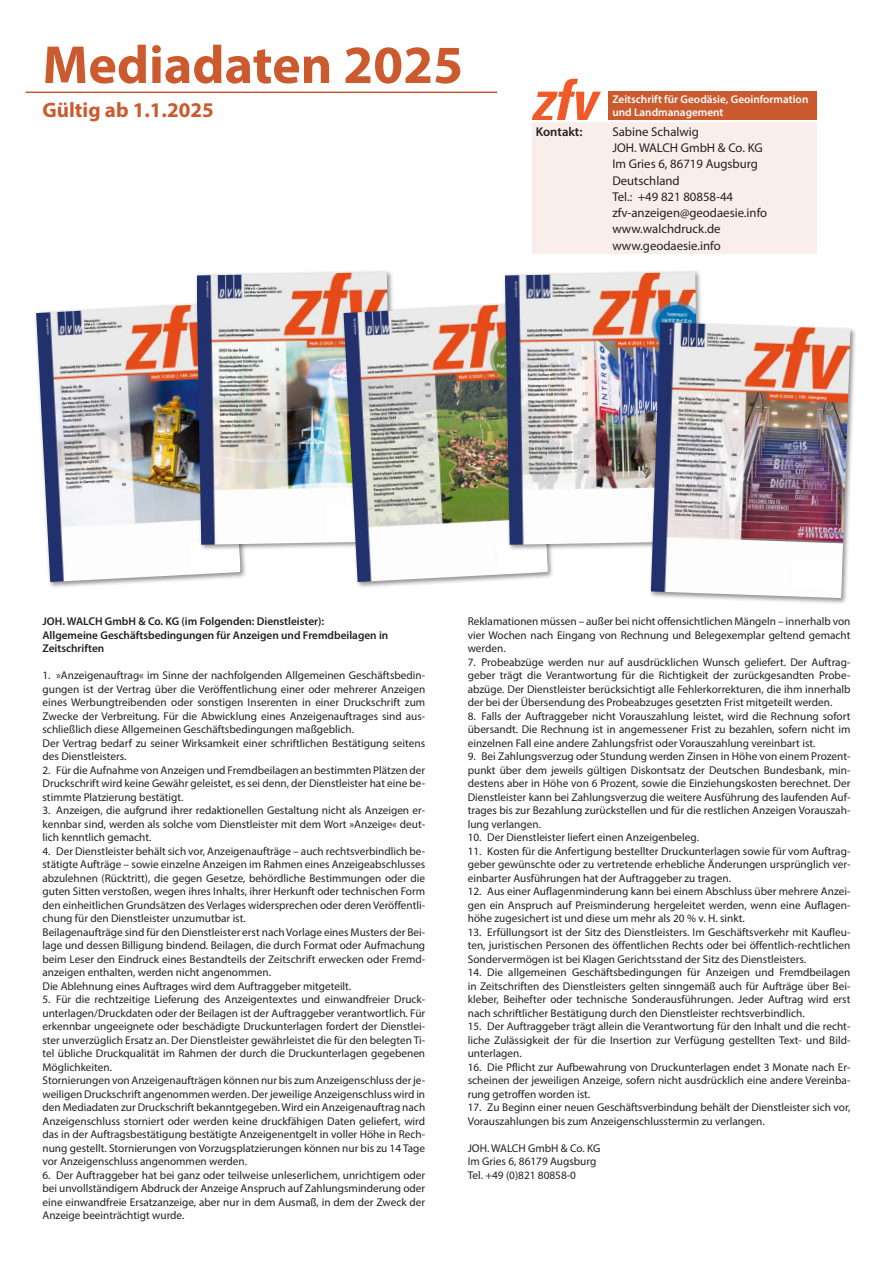
<style>
.page{position:relative;width:893px;height:1263px;background:#fff}
.page>*{position:absolute;margin:0;border:0;box-sizing:border-box;transform-origin:0 0}
.t1{font:700 54px "Myriad Pro";color:#cb5a2e}
.t2{font:700 21px "Myriad Pro";color:#cb5a2e}
._01_normal{font:12.75px/16.2px "Myriad Pro";color:#231f20}
._01_normal-2{font:600 12.75px "Myriad Pro";color:#231f20}
._22_AGB{font:11.25px/13.5px "Myriad Pro";color:#231f20;text-align:justify}
._22_AGB-2{font:600 11.25px/13.5px "Myriad Pro";color:#231f20}
._01_normal-3{font:600 11.25px/13.5px "Myriad Pro";color:#fff}
</style>
<div class="page">
<hr style="left:26px;top:92px;width:471px;height:1px;background:#cb5a2e">
<div style="left:531px;top:122px;width:285px;height:132px;background:#faeeea"></div>
<div style="left:608px;top:91px;width:208px;height:29px;background:#cb5a2e"></div>
<svg style="left:532px;top:79px;width:69px;height:41px"></svg>
<div style="left:34px;top:301px;width:213px;height:287px;background:#231f20;opacity:.5"></div>
<img style="left:36px;top:303px;width:204px;height:279px">
<svg style="left:190px;top:540px;width:50px;height:32px"></svg>
<div style="left:194px;top:270px;width:204px;height:281px;background:#231f20;opacity:.5"></div>
<img style="left:197px;top:272px;width:194px;height:273px">
<div style="left:326px;top:506px;width:45px;height:30px;background:#fff"></div>
<div style="left:341px;top:301px;width:213px;height:287px;background:#231f20;opacity:.5"></div>
<img style="left:343px;top:303px;width:205px;height:279px">
<svg style="left:496px;top:540px;width:52px;height:32px"></svg>
<div style="left:502px;top:270px;width:204px;height:281px;background:#231f20;opacity:.5"></div>
<img style="left:505px;top:272px;width:195px;height:273px">
<div style="left:649px;top:320px;width:208px;height:284px;background:#231f20;opacity:.5"></div>
<img style="left:651px;top:322px;width:199px;height:276px">
<svg style="left:791px;top:559px;width:51px;height:32px"></svg>
<p class="t1" style="left:43px;top:30px;width:422px">Mediadaten 2025</p>
<p class="t2" style="left:43px;top:96px;width:173px">Gültig ab 1.1.2025</p>
<p class="_01_normal-3" style="left:612px;top:92px;width:198px">Zeitschrift für Geodäsie, Geoinformation und Landmanagement</p>
<p class="_01_normal-2" style="left:536px;top:123px;width:48px">Kontakt:</p>
<p class="_01_normal" style="left:612px;top:123px;width:156px">Sabine Schalwig<br>JOH. WALCH GmbH &amp; Co. KG<br>Im Gries 6, 86719 Augsburg<br>Deutschland<br>Tel.: +49 821 80858-44 zfv-anzeigen@geodaesie.info www.walchdruck.de www.geodaesie.info</p>
<p class="_22_AGB-2" style="left:43px;top:614px;width:347px">JOH. WALCH GmbH &amp; Co. KG (im Folgenden: Dienstleister):<br>Allgemeine Geschäftsbedingungen für Anzeigen und Fremdbeilagen in<br>Zeitschriften</p>
<p class="_22_AGB" style="left:43px;top:668px;width:384px">1. »Anzeigenauftrag« im Sinne der nachfolgenden Allgemeinen Geschäftsbedin&shy;gungen ist der Vertrag über die Veröffentlichung einer oder mehrerer Anzeigen eines Werbungtreibenden oder sonstigen Inserenten in einer Druckschrift zum Zwecke der Verbreitung. Für die Abwicklung eines Anzeigenauftrages sind aus&shy;schließlich diese Allgemeinen Geschäftsbedingungen maßgeblich.</p>
<p class="_22_AGB" style="left:43px;top:736px;width:384px">Der Vertrag bedarf zu seiner Wirksamkeit einer schriftlichen Bestätigung seitens des Dienstleisters.</p>
<p class="_22_AGB" style="left:43px;top:763px;width:384px">2. Für die Aufnahme von Anzeigen und Fremdbeilagen an bestimmten Plätzen der Druckschrift wird keine Gewähr geleistet, es sei denn, der Dienstleister hat eine be&shy;stimmte Platzierung bestätigt.</p>
<p class="_22_AGB" style="left:43px;top:803px;width:384px">3. Anzeigen, die aufgrund ihrer redaktionellen Gestaltung nicht als Anzeigen er&shy;kennbar sind, werden als solche vom Dienstleister mit dem Wort »Anzeige« deut&shy;lich kenntlich gemacht.</p>
<p class="_22_AGB" style="left:43px;top:844px;width:384px">4. Der Dienstleister behält sich vor, Anzeigenaufträge – auch rechtsverbindlich be&shy;stätigte Aufträge – sowie einzelne Anzeigen im Rahmen eines Anzeigeabschlusses abzulehnen (Rücktritt), die gegen Gesetze, behördliche Bestimmungen oder die guten Sitten verstoßen, wegen ihres Inhalts, ihrer Herkunft oder technischen Form den einheitlichen Grundsätzen des Verlages widersprechen oder deren Veröffentli&shy;chung für den Dienstleister unzumutbar ist.</p>
<p class="_22_AGB" style="left:43px;top:925px;width:384px">Beilagenaufträge sind für den Dienstleister erst nach Vorlage eines Musters der Bei&shy;lage und dessen Billigung bindend. Beilagen, die durch Format oder Aufmachung beim Leser den Eindruck eines Bestandteils der Zeitschrift erwecken oder Fremd&shy;anzeigen enthalten, werden nicht angenommen.</p>
<p class="_22_AGB" style="left:43px;top:979px;width:310px">Die Ablehnung eines Auftrages wird dem Auftraggeber mitgeteilt.</p>
<p class="_22_AGB" style="left:43px;top:992px;width:384px">5. Für die rechtzeitige Lieferung des Anzeigentextes und einwandfreier Druck&shy;unterlagen/Druckdaten oder der Beilagen ist der Auftraggeber verantwortlich. Für erkennbar ungeeignete oder beschädigte Druckunterlagen fordert der Dienstlei&shy;ster unverzüglich Ersatz an. Der Dienstleister gewährleistet die für den belegten Ti&shy;tel übliche Druckqualität im Rahmen der durch die Druckunterlagen gegebenen Möglichkeiten.</p>
<p class="_22_AGB" style="left:43px;top:1073px;width:384px">Stornierungen von Anzeigenaufträgen können nur bis zum Anzeigenschluss der je&shy;weiligen Druckschrift angenommen werden. Der jeweilige Anzeigenschluss wird in den Mediadaten zur Druckschrift bekanntgegeben. Wird ein Anzeigenauftrag nach Anzeigenschluss storniert oder werden keine druckfähigen Daten geliefert, wird das in der Auftragsbestätigung bestätigte Anzeigenentgelt in voller Höhe in Rech&shy;nung gestellt. Stornierungen von Vorzugsplatzierungen können nur bis zu 14 Tage vor Anzeigenschluss angenommen werden.</p>
<p class="_22_AGB" style="left:43px;top:1168px;width:384px">6. Der Auftraggeber hat bei ganz oder teilweise unleserlichem, unrichtigem oder bei unvollständigem Abdruck der Anzeige Anspruch auf Zahlungsminderung oder eine einwandfreie Ersatzanzeige, aber nur in dem Ausmaß, in dem der Zweck der Anzeige beeinträchtigt wurde.</p>
<p class="_22_AGB" style="left:468px;top:614px;width:384px">Reklamationen müssen – außer bei nicht offensichtlichen Mängeln – innerhalb von vier Wochen nach Eingang von Rechnung und Belegexemplar geltend gemacht werden.</p>
<p class="_22_AGB" style="left:468px;top:655px;width:384px">7. Probeabzüge werden nur auf ausdrücklichen Wunsch geliefert. Der Auftrag&shy;geber trägt die Verantwortung für die Richtigkeit der zurückgesandten Probe&shy;abzüge. Der Dienstleister berücksichtigt alle Fehlerkorrekturen, die ihm innerhalb der bei der Übersendung des Probeabzuges gesetzten Frist mitgeteilt werden.</p>
<p class="_22_AGB" style="left:468px;top:709px;width:384px">8. Falls der Auftraggeber nicht Vorauszahlung leistet, wird die Rechnung sofort übersandt. Die Rechnung ist in angemessener Frist zu bezahlen, sofern nicht im einzelnen Fall eine andere Zahlungsfrist oder Vorauszahlung vereinbart ist.</p>
<p class="_22_AGB" style="left:468px;top:749px;width:384px">9. Bei Zahlungsverzug oder Stundung werden Zinsen in Höhe von einem Prozent&shy;punkt über dem jeweils gültigen Diskontsatz der Deutschen Bundesbank, min&shy;destens aber in Höhe von 6 Prozent, sowie die Einziehungskosten berechnet. Der Dienstleister kann bei Zahlungsverzug die weitere Ausführung des laufenden Auf&shy;trages bis zur Bezahlung zurückstellen und für die restlichen Anzeigen Vorauszah&shy;lung verlangen.</p>
<p class="_22_AGB" style="left:468px;top:830px;width:233px">10. Der Dienstleister liefert einen Anzeigenbeleg.</p>
<p class="_22_AGB" style="left:468px;top:844px;width:384px">11. Kosten für die Anfertigung bestellter Druckunterlagen sowie für vom Auftrag&shy;geber gewünschte oder zu vertretende erhebliche Änderungen ursprünglich ver&shy;einbarter Ausführungen hat der Auftraggeber zu tragen.</p>
<p class="_22_AGB" style="left:468px;top:884px;width:384px">12. Aus einer Auflagenminderung kann bei einem Abschluss über mehrere Anzei&shy;gen ein Anspruch auf Preisminderung hergeleitet werden, wenn eine Auflagen&shy;höhe zugesichert ist und diese um mehr als 20 % v. H. sinkt.</p>
<p class="_22_AGB" style="left:468px;top:925px;width:384px">13. Erfüllungsort ist der Sitz des Dienstleisters. Im Geschäftsverkehr mit Kaufleu&shy;ten, juristischen Personen des öffentlichen Rechts oder bei öffentlich-rechtlichen Sondervermögen ist bei Klagen Gerichtsstand der Sitz des Dienstleisters.</p>
<p class="_22_AGB" style="left:468px;top:965px;width:384px">14. Die allgemeinen Geschäftsbedingungen für Anzeigen und Fremdbeilagen in Zeitschriften des Dienstleisters gelten sinngemäß auch für Aufträge über Bei&shy;kleber, Beihefter oder technische Sonderausführungen. Jeder Auftrag wird erst nach schriftlicher Bestätigung durch den Dienstleister rechtsverbindlich.</p>
<p class="_22_AGB" style="left:468px;top:1019px;width:384px">15. Der Auftraggeber trägt allein die Verantwortung für den Inhalt und die recht&shy;liche Zulässigkeit der für die Insertion zur Verfügung gestellten Text- und Bild&shy;unterlagen.</p>
<p class="_22_AGB" style="left:468px;top:1060px;width:384px">16. Die Pflicht zur Aufbewahrung von Druckunterlagen endet 3 Monate nach Er&shy;scheinen der jeweiligen Anzeige, sofern nicht ausdrücklich eine andere Vereinba&shy;rung getroffen worden ist.</p>
<p class="_22_AGB" style="left:468px;top:1100px;width:384px">17. Zu Beginn einer neuen Geschäftsverbindung behält der Dienstleister sich vor,<br>Vorauszahlungen bis zum Anzeigenschlusstermin zu verlangen.</p>
<p class="_22_AGB" style="left:468px;top:1141px;width:134px">JOH. WALCH GmbH &amp; Co. KG</p>
<p class="_22_AGB" style="left:468px;top:1154px;width:130px">Im Gries 6, 86179 Augsburg</p>
<p class="_22_AGB" style="left:468px;top:1168px;width:110px">Tel. +49 (0)821 80858-0</p>
</div>
